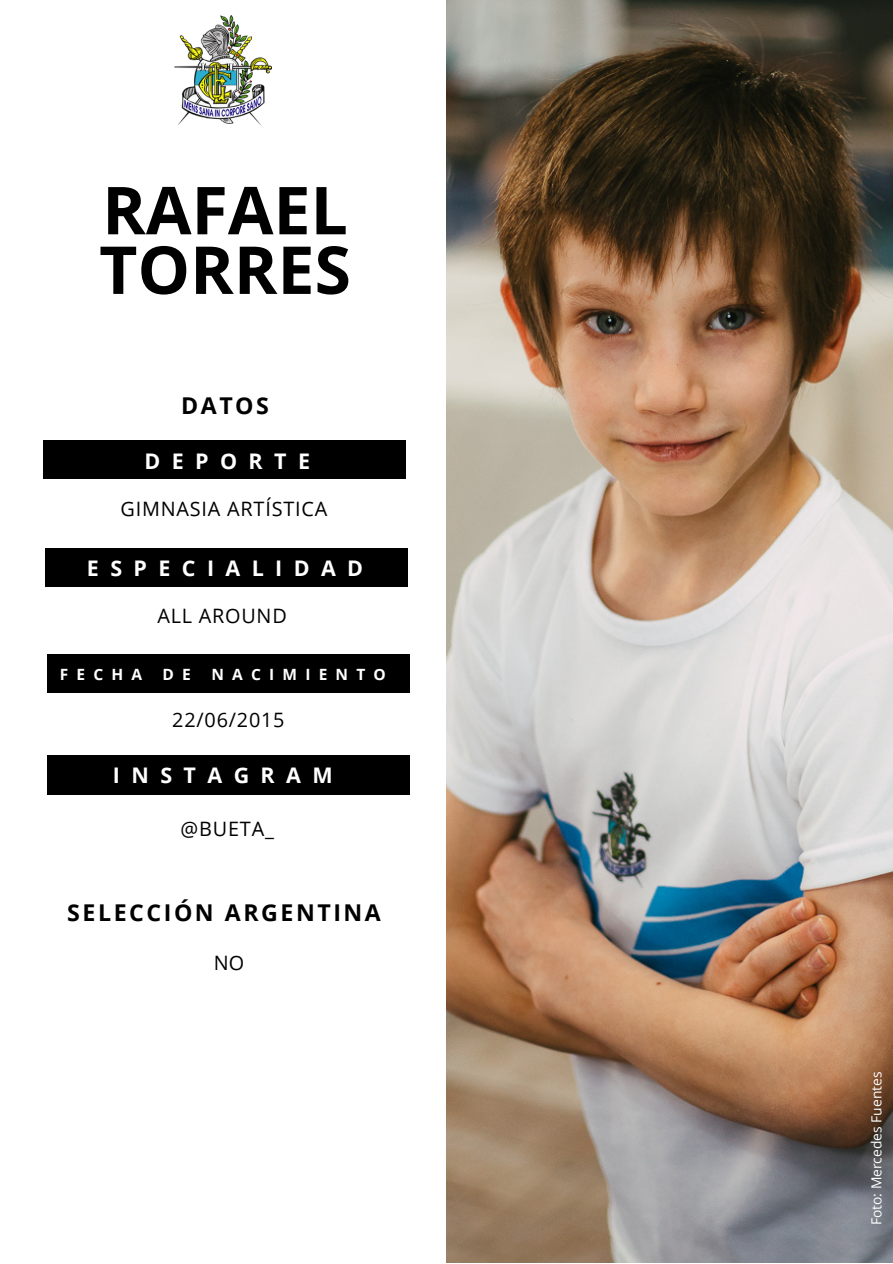
<style>
.page{position:relative;width:893px;height:1264px;background:#fff}
.page>*{position:absolute;margin:0;border:0;box-sizing:border-box;transform-origin:0 0}
.t1{font:700 66.15px/59.6px "Open Sans";color:#000}
.t2{font:700 23.1px "Open Sans";letter-spacing:.11em;color:#000}
.t3{font:700 21.45px "Open Sans";letter-spacing:.53em;color:#fff}
.t4{font:19.8px "Open Sans";letter-spacing:.04em;color:#000}
.t5{font:700 15.45px "Open Sans";letter-spacing:.53em;color:#fff}
.t6{font:13.8px "Open Sans";color:#fff}
</style>
<div class="page">
<img style="left:446px;top:0;width:446px;height:1262px">
<img style="left:174px;top:15px;width:97px;height:110px">
<div style="left:44px;top:441px;width:362px;height:38px;background:#000"></div>
<div style="left:45px;top:548px;width:362px;height:39px;background:#000"></div>
<div style="left:47px;top:654px;width:362px;height:38px;background:#000"></div>
<div style="left:47px;top:755px;width:362px;height:39px;background:#000"></div>
<h1 class="t1" style="left:99px;top:179px;width:253px">RAFAEL<br>TORRES</h1>
<p class="t2" style="left:181px;top:390px;width:89px">DATOS</p>
<p class="t3" style="left:144px;top:446px;width:167px">DEPORTE</p>
<p class="t4" style="left:121px;top:494px;width:208px">GIMNASIA ARTÍSTICA</p>
<p class="t3" style="left:87px;top:553px;width:278px">ESPECIALIDAD</p>
<p class="t4" style="left:157px;top:602px;width:131px">ALL AROUND</p>
<p class="t5" style="left:60px;top:663px;width:84px">FECHA</p>
<p class="t5" style="left:163px;top:663px;width:30px">D E</p>
<p class="t5" style="left:211px;top:663px;width:176px">NACIMIENTO</p>
<p class="t4" style="left:172px;top:706px;width:114px">22/06/2015</p>
<p class="t3" style="left:113px;top:760px;width:221px">INSTAGRAM</p>
<p class="t4" style="left:181px;top:814px;width:95px">@BUETA_</p>
<p class="t2" style="left:67px;top:896px;width:315px">SELECCIÓN ARGENTINA</p>
<p class="t4" style="left:214px;top:949px;width:32px">NO</p>
<p class="t6" style="left:866px;top:1225px;width:155px;rotate:-90deg">Foto: Mercedes Fuentes</p>
</div>
